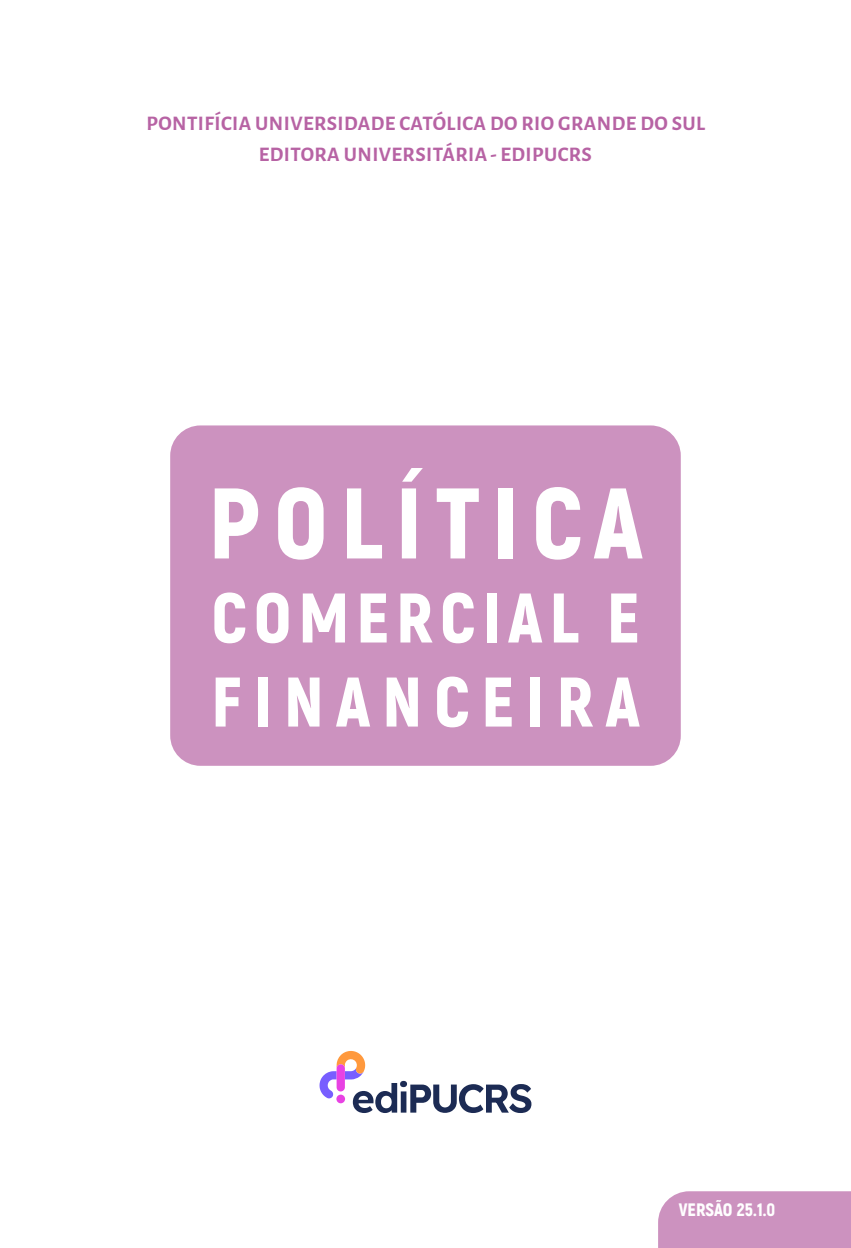
<style>
.page{position:relative;width:851px;height:1248px;background:#fff}
.page>*{position:absolute;margin:0;border:0;box-sizing:border-box;transform-origin:0 0}
.t1{font:900 100px "Akrobat";letter-spacing:.13em;color:#fff}
.t2{font:900 70px/84px "Akrobat";letter-spacing:.17em;color:#fff}
.t3{font:700 20.8px/30.6px "Alegreya Sans";letter-spacing:.02em;color:#b763a4;text-align:center}
.t4{font:900 18px "Akrobat";color:#fff}
</style>
<div class="page">
<div style="left:170px;top:425px;width:510px;height:340px;background:#cc92bf;border-radius:30px"></div>
<svg style="left:319px;top:1051px;width:212px;height:61px"></svg>
<div style="left:336px;top:1094px;width:9px;height:9px;background:#e842e3;border-radius:50%"></div>
<div style="left:336px;top:1064px;width:9px;height:27px;background:#e842e3;border-radius:4px"></div>
<div style="left:658px;top:1191px;width:192px;height:56px;background:#cc92bf"></div>
<p class="t3" style="left:146px;top:107px;width:560px">PONTIFÍCIA UNIVERSIDADE CATÓLICA DO RIO GRANDE DO SUL<br>EDITORA UNIVERSITÁRIA - EDIPUCRS</p>
<h1 class="t1" style="left:208px;top:458px;width:436px">POLÍTICA</h1>
<h2 class="t2" style="left:211px;top:575px;width:430px">COMERCIAL E<br>FINANCEIRA</h2>
<p class="t4" style="left:678px;top:1197px;width:98px">VERSÃO 25.1.0</p>
</div>
